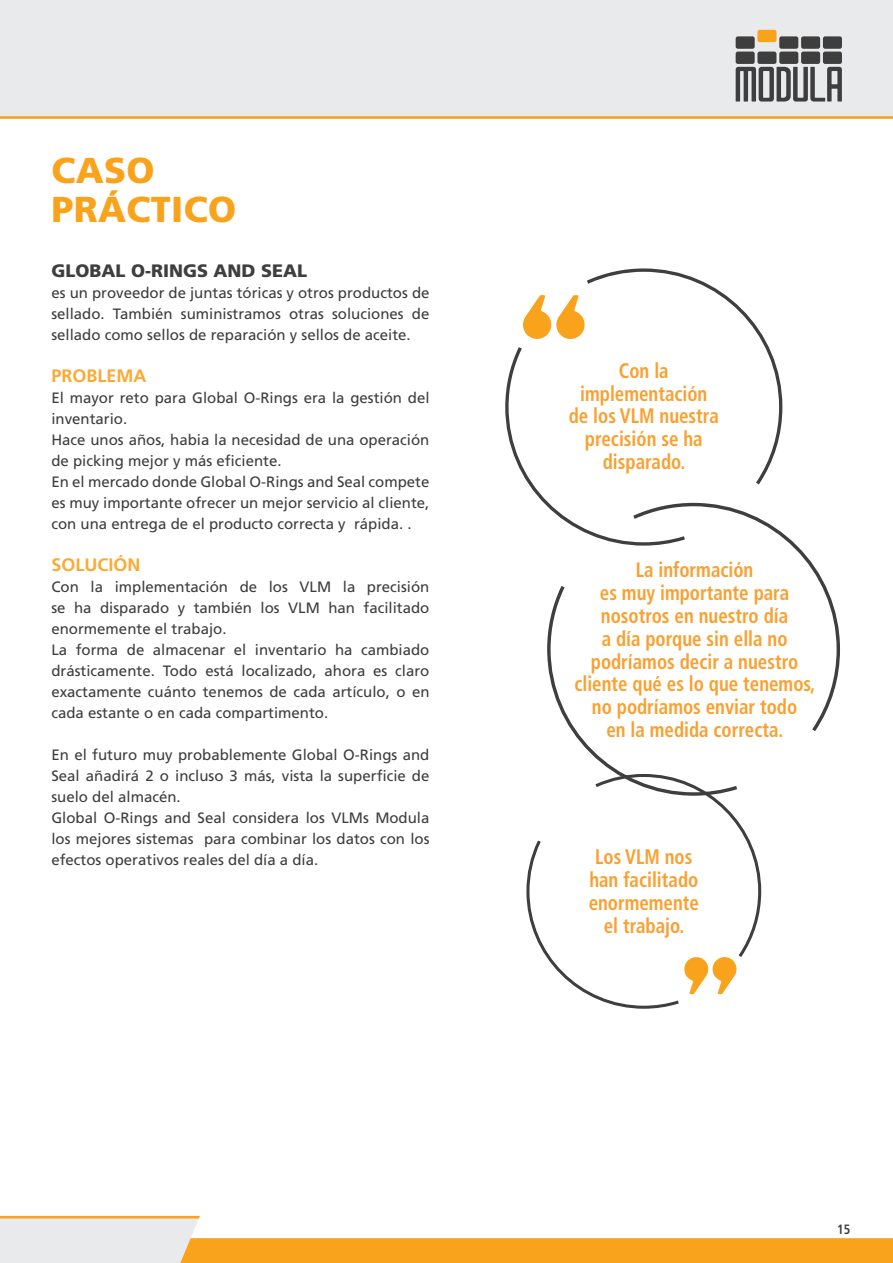
<style>
.page{position:relative;width:893px;height:1263px;background:#fff}
.page>*{position:absolute;margin:0;border:0;box-sizing:border-box;transform-origin:0 0}
.t1{font:900 36px/39px "Frutiger LT Std";letter-spacing:.01em;color:#f9a21c}
.t2{font:700 condensed 21px/22.8px "Frutiger LT Std";color:#f9a030;text-align:center;scale:.9 1}
.t3{font:900 18px "Frutiger LT Std";color:#3e3e3f}
.t4{font:700 18px "Frutiger LT Std";color:#faaa34}
.t5{font:15px/21px "Frutiger LT Std";color:#3e3e3f}
.t6{font:700 condensed 13.5px "Frutiger LT Std";color:#3e3e3f;scale:.94 1}
</style>
<div class="page">
<svg style="left:0;top:1216px;width:893px;height:47px"></svg>
<div style="left:0;top:0;width:893px;height:116px;background:#e9eaeb"></div>
<svg style="left:0;top:116px;width:893px;height:3px;background:#f6ac3a"></svg>
<div style="left:736px;top:36px;width:19px;height:13px;background:#3e3e3f;border-radius:2px"></div>
<div style="left:757px;top:30px;width:19px;height:12px;background:#f9a21c;border-radius:2px"></div>
<div style="left:779px;top:36px;width:19px;height:13px;background:#3e3e3f;border-radius:2px"></div>
<div style="left:801px;top:36px;width:19px;height:13px;background:#3e3e3f;border-radius:2px"></div>
<div style="left:823px;top:36px;width:19px;height:13px;background:#3e3e3f;border-radius:2px"></div>
<div style="left:736px;top:52px;width:19px;height:12px;background:#3e3e3f;border-radius:2px"></div>
<div style="left:757px;top:52px;width:19px;height:12px;background:#3e3e3f;border-radius:2px"></div>
<div style="left:779px;top:52px;width:19px;height:12px;background:#3e3e3f;border-radius:2px"></div>
<div style="left:801px;top:52px;width:19px;height:12px;background:#3e3e3f;border-radius:2px"></div>
<div style="left:823px;top:52px;width:19px;height:12px;background:#3e3e3f;border-radius:2px"></div>
<svg style="left:736px;top:67px;width:106px;height:35px;background:#8a8b8c"></svg>
<svg style="left:505px;top:268px;width:278px;height:277px"></svg>
<svg style="left:632px;top:502px;width:208px;height:229px"></svg>
<svg style="left:526px;top:585px;width:236px;height:424px"></svg>
<h1 class="t1" style="left:51px;top:151px;width:186px">CASO<br>PRÁCTICO</h1>
<p class="t3" style="left:51px;top:260px;width:257px">GLOBAL O-RINGS AND SEAL</p>
<p class="t5" style="left:51px;top:282px;width:380px;text-align:justify">es un proveedor de juntas tóricas y otros productos de sellado. También suministramos otras soluciones de sellado como sellos de reparación y sellos de aceite.</p>
<p class="t4" style="left:51px;top:365px;width:97px">PROBLEMA</p>
<p class="t5" style="left:51px;top:387px;width:380px">El mayor reto para Global O-Rings era la gestión del inventario.<br>Hace unos años, habia la necesidad de una operación de picking mejor y más eficiente.<br>En el mercado donde Global O-Rings and Seal compete es muy importante ofrecer un mejor servicio al cliente, con una entrega de el producto correcta y rápida. .</p>
<p class="t4" style="left:51px;top:554px;width:91px">SOLUCIÓN</p>
<p class="t5" style="left:51px;top:576px;width:380px">Con la implementación de los VLM la precisión se ha disparado y también los VLM han facilitado enormemente el trabajo.<br>La forma de almacenar el inventario ha cambiado drásticamente. Todo está localizado, ahora es claro exactamente cuánto tenemos de cada artículo, o en cada estante o en cada compartimento.</p>
<p class="t5" style="left:51px;top:744px;width:380px">En el futuro muy probablemente Global O-Rings and Seal añadirá 2 o incluso 3 más, vista la superficie de suelo del almacén.<br>Global O-Rings and Seal considera los VLMs Modula los mejores sistemas para combinar los datos con los efectos operativos reales del día a día.</p>
<h2 class="t2" style="left:569px;top:359px;width:168px">Con la implementación de los VLM nuestra precisión se ha disparado.</h2>
<h2 class="t2" style="left:574px;top:559px;width:269px">La información<br>es muy importante para nosotros en nuestro día<br>a día porque sin ella no podríamos decir a nuestro cliente qué es lo que tenemos, no podríamos enviar todo<br>en la medida correcta.</h2>
<h2 class="t2" style="left:589px;top:846px;width:124px">Los VLM nos han facilitado enormemente el trabajo.</h2>
<p class="t6" style="left:837px;top:1221px;width:16px">15</p>
</div>
